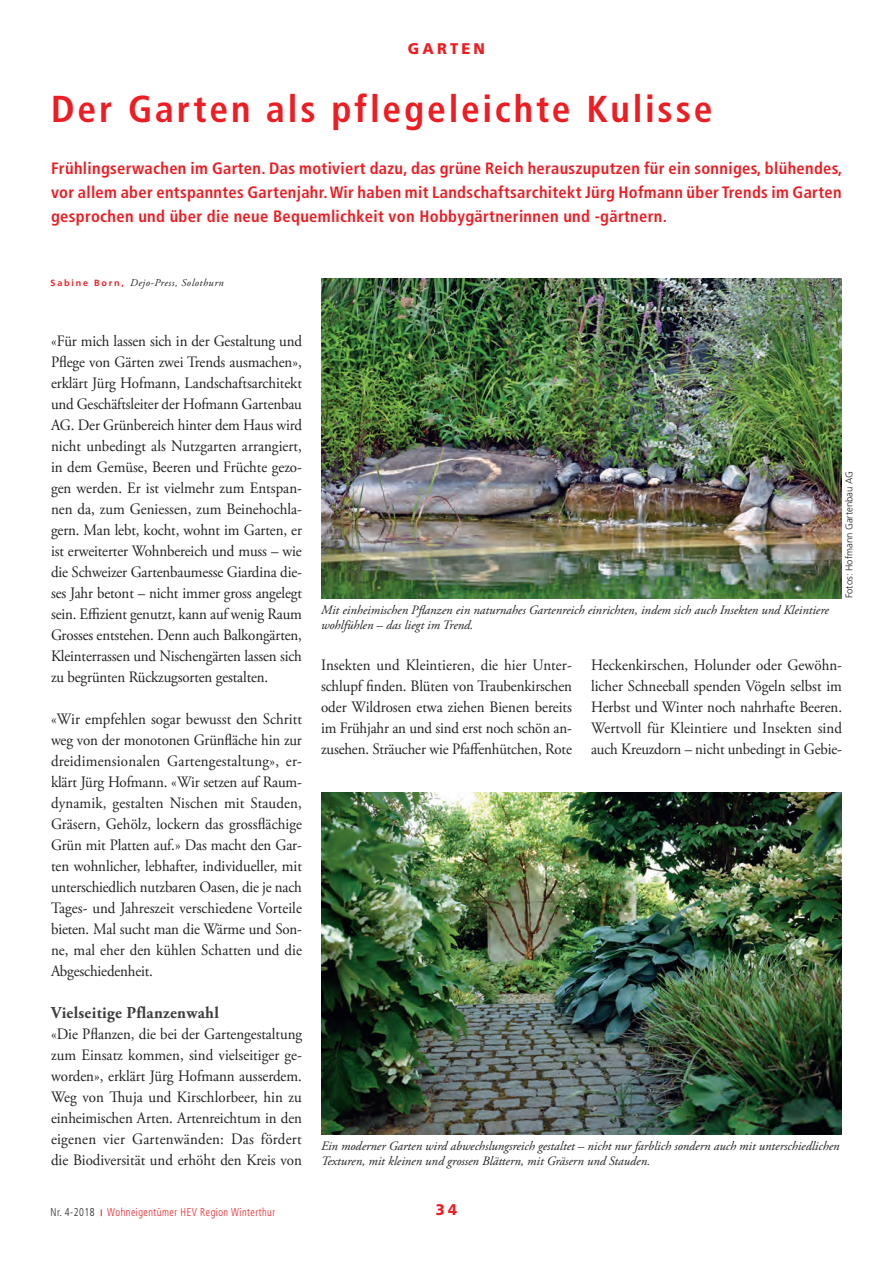
<style>
.page{position:relative;width:893px;height:1263px;background:#fff}
.page>*{position:absolute;margin:0;border:0;box-sizing:border-box;transform-origin:0 0}
.t1{font:700 condensed 37.5px "Frutiger LT Std";letter-spacing:.075em;color:#ee1d23}
.t2{font:700 16.65px "Adobe Garamond Pro";letter-spacing:.02em;color:#3e3e3f}
.t3{font:700 condensed 16.5px/24px "Frutiger LT Std";letter-spacing:.02em;color:#ee1d23;text-align:justify}
.t4{font:15.9px/21px "Adobe Garamond Pro";letter-spacing:-.01em;color:#231f20;text-align:justify;scale:.94 1}
.t5{font:900 15.45px "Frutiger LT Std";letter-spacing:.22em;color:#ee1d23;scale:.95 1}
.t6{font:italic 12.75px/15px "Adobe Garamond Pro";color:#231f20}
.t7{font:300 condensed 11.25px "Frutiger LT Std";letter-spacing:.05em;color:#ee1d23;scale:.9 1}
.t8{font:italic 10.5px "Adobe Garamond Pro";letter-spacing:.05em;color:#231f20}
.t9{font:300 9.75px "Frutiger LT Std";color:#231f20}
.s1{font-family:"Frutiger LT Std";font-weight:700;font-style:normal;font-size:9px;color:#ee1d23}
.s2{color:#231f20}
</style>
<div class="page">
<img style="left:321px;top:278px;width:521px;height:320px">
<img style="left:321px;top:792px;width:521px;height:342px">
<p class="t5" style="left:408px;top:39px;width:83px">GARTEN</p>
<h1 class="t1" style="left:51px;top:86px;width:663px">Der Garten als pflegeleichte Kulisse</h1>
<p class="t3" style="left:51px;top:156px;width:793px">Frühlingserwachen im Garten. Das motiviert dazu, das grüne Reich herauszuputzen für ein sonniges, blühendes, vor allem aber entspanntes Gartenjahr. Wir haben mit Landschaftsarchitekt Jürg Hofmann über Trends im Garten gesprochen und über die neue Bequemlichkeit von Hobbygärtnerinnen und -gärtnern.</p>
<p class="t8" style="left:51px;top:276px;width:175px"><span class="s1">Sabine Bor n,</span> Dejo-Press, Solothurn</p>
<p class="t4" style="left:51px;top:331px;width:269px">«Für mich lassen sich in der Gestaltung und Pflege von Gärten zwei Trends ausmachen», erklärt Jürg Hofmann, Landschaftsarchitekt und Geschäftsleiter der Hofmann Gartenbau AG. Der Grünbereich hinter dem Haus wird nicht unbedingt als Nutzgarten arrangiert, in dem Gemüse, Beeren und Früchte gezo&shy;gen werden. Er ist vielmehr zum Entspan&shy;nen da, zum Geniessen, zum Beinehochla&shy;gern. Man lebt, kocht, wohnt im Garten, er ist erweiterter Wohnbereich und muss – wie die Schweizer Gartenbaumesse Giardina die&shy;ses Jahr betont – nicht immer gross angelegt sein. Effizient genutzt, kann auf wenig Raum Grosses entstehen. Denn auch Balkongärten, Kleinterrassen und Nischengärten lassen sich zu begrünten Rückzugsorten gestalten.</p>
<p class="t4" style="left:51px;top:709px;width:268px">«Wir empfehlen sogar bewusst den Schritt weg von der monotonen Grünfläche hin zur dreidimensionalen Gartengestaltung», er&shy;klärt Jürg Hofmann. «Wir setzen auf Raum&shy;dynamik, gestalten Nischen mit Stauden, Gräsern, Gehölz, lockern das grossflächige Grün mit Platten auf.» Das macht den Gar&shy;ten wohnlicher, lebhafter, individueller, mit unterschiedlich nutzbaren Oasen, die je nach Tages- und Jahreszeit verschiedene Vorteile bieten. Mal sucht man die Wärme und Son&shy;ne, mal eher den kühlen Schatten und die Abgeschiedenheit.</p>
<p class="t2" style="left:51px;top:1003px;width:169px">Vielseitige Pflanzenwahl</p>
<p class="t4" style="left:51px;top:1024px;width:269px">«Die Pflanzen, die bei der Gartengestaltung zum Einsatz kommen, sind vielseitiger ge&shy;worden», erklärt Jürg Hofmann ausserdem.<br>Weg von Thuja und Kirschlorbeer, hin zu einheimischen Arten. Artenreichtum in den eigenen vier Gartenwänden: Das fördert die Biodiversität und erhöht den Kreis von</p>
<p class="t6" style="left:321px;top:602px;width:509px">Mit einheimischen Pflanzen ein naturnahes Gartenreich einrichten, indem sich auch Insekten und Kleintiere wohlfühlen – das liegt im Trend.</p>
<p class="t9" style="left:844px;top:598px;width:129px;rotate:-90deg">Fotos: Hofmann Gartenbau AG</p>
<p class="t4" style="left:321px;top:655px;width:269px">Insekten und Kleintieren, die hier Unter&shy;schlupf finden. Blüten von Traubenkirschen oder Wildrosen etwa ziehen Bienen bereits im Frühjahr an und sind erst noch schön an&shy;zusehen. Sträucher wie Pfaffenhütchen, Rote</p>
<p class="t4" style="left:591px;top:655px;width:269px">Heckenkirschen, Holunder oder Gewöhn&shy;licher Schneeball spenden Vögeln selbst im Herbst und Winter noch nahrhafte Beeren.<br>Wertvoll für Kleintiere und Insekten sind auch Kreuzdorn – nicht unbedingt in Gebie-</p>
<p class="t6" style="left:321px;top:1138px;width:520px">Ein moderner Garten wird abwechslungsreich gestaltet – nicht nur farblich sondern auch mit unterschiedlichen<br>Texturen, mit kleinen und grossen Blättern, mit Gräsern und Stauden.</p>
<p class="t7" style="left:51px;top:1206px;width:251px"><span class="s2">Nr. 4-2018</span> Wohneigentümer HEV Region Winterthur</p>
<p class="t5" style="left:436px;top:1200px;width:24px">34</p>
</div>
